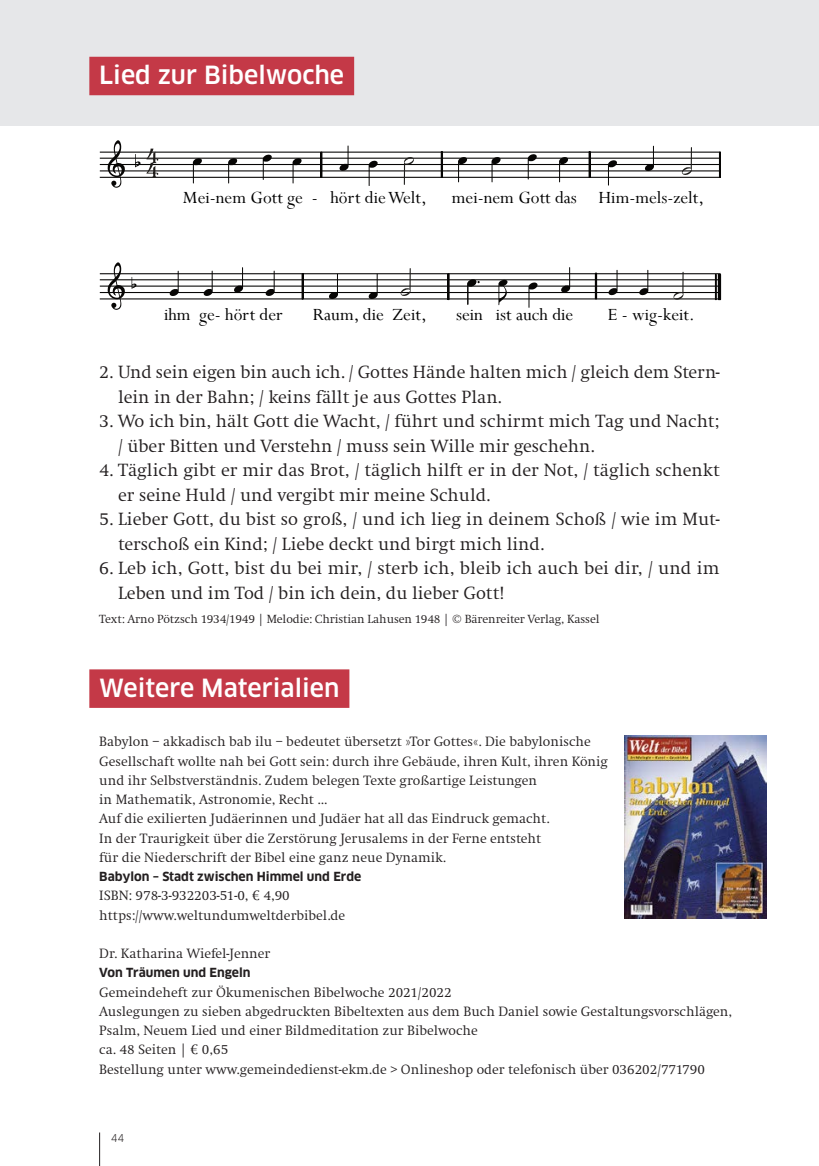
<style>
.page{position:relative;width:819px;height:1166px;background:#fff}
.page>*{position:absolute;margin:0;border:0;box-sizing:border-box;transform-origin:0 0}
.t1{font:500 24.5px "Clan";color:#fff}
.t2{font:19.07px "Perpetua";color:#000}
.t3{font:300 18.38px/24.5px "Swift";color:#231f20}
.t4{font:300 14px/19.2px "Swift";color:#231f20}
.t5{font:300 12.25px "Swift";letter-spacing:-.01em;color:#231f20}
.t6{font:700 12.25px "Clan";color:#231f20}
.t7{font:10.5px "Clan";color:#231f20}
.s1{font-family:"Swift Com"}
</style>
<div class="page">
<div style="left:0;top:0;width:819px;height:125px;background:#e6e7e9"></div>
<div style="left:89px;top:57px;width:265px;height:38px;background:#c43947"></div>
<div style="left:89px;top:669px;width:260px;height:39px;background:#c43947"></div>
<svg style="left:321px;top:153px;width:1px;height:24px"></svg>
<svg style="left:292px;top:159px;width:10px;height:24px"></svg>
<hr style="left:100px;top:177px;width:620px;height:1px;background:#070605">
<hr style="left:100px;top:170px;width:620px;height:1px;background:#070605">
<hr style="left:100px;top:164px;width:620px;height:1px;background:#070605">
<hr style="left:100px;top:158px;width:620px;height:1px;background:#070605">
<hr style="left:100px;top:152px;width:620px;height:1px;background:#070605">
<svg style="left:132px;top:277px;width:5px;height:12px"></svg>
<hr style="left:100px;top:298px;width:620px;height:1px;background:#070605">
<hr style="left:100px;top:292px;width:620px;height:1px;background:#070605">
<hr style="left:100px;top:286px;width:620px;height:1px;background:#070605">
<hr style="left:100px;top:279px;width:620px;height:1px;background:#070605">
<hr style="left:100px;top:273px;width:620px;height:1px;background:#070605">
<svg style="left:719px;top:153px;width:1px;height:24px"></svg>
<svg style="left:302px;top:274px;width:1px;height:24px"></svg>
<svg style="left:169px;top:271px;width:10px;height:25px"></svg>
<svg style="left:203px;top:271px;width:10px;height:25px"></svg>
<svg style="left:265px;top:271px;width:10px;height:25px"></svg>
<svg style="left:328px;top:274px;width:10px;height:25px"></svg>
<svg style="left:368px;top:274px;width:10px;height:25px"></svg>
<svg style="left:528px;top:282px;width:10px;height:26px"></svg>
<svg style="left:560px;top:267px;width:10px;height:25px"></svg>
<svg style="left:608px;top:270px;width:9px;height:26px"></svg>
<svg style="left:638px;top:270px;width:10px;height:26px"></svg>
<svg style="left:233px;top:267px;width:10px;height:25px"></svg>
<svg style="left:192px;top:158px;width:10px;height:25px"></svg>
<svg style="left:339px;top:146px;width:10px;height:25px"></svg>
<svg style="left:228px;top:158px;width:10px;height:25px"></svg>
<svg style="left:262px;top:154px;width:10px;height:26px"></svg>
<svg style="left:368px;top:160px;width:10px;height:26px"></svg>
<svg style="left:458px;top:157px;width:9px;height:25px"></svg>
<svg style="left:491px;top:157px;width:10px;height:25px"></svg>
<svg style="left:558px;top:157px;width:10px;height:25px"></svg>
<svg style="left:107px;top:140px;width:18px;height:48px"></svg>
<svg style="left:107px;top:262px;width:18px;height:48px"></svg>
<svg style="left:595px;top:274px;width:1px;height:24px"></svg>
<div style="left:447px;top:274px;width:2px;height:26px;border:1px solid #070605"></div>
<svg style="left:403px;top:157px;width:11px;height:28px"></svg>
<svg style="left:400px;top:268px;width:11px;height:28px"></svg>
<svg style="left:681px;top:147px;width:11px;height:28px"></svg>
<svg style="left:527px;top:154px;width:10px;height:25px"></svg>
<svg style="left:607px;top:160px;width:10px;height:26px"></svg>
<svg style="left:644px;top:146px;width:10px;height:26px"></svg>
<svg style="left:135px;top:149px;width:23px;height:28px"></svg>
<svg style="left:467px;top:279px;width:12px;height:26px"></svg>
<svg style="left:498px;top:280px;width:9px;height:25px"></svg>
<svg style="left:673px;top:272px;width:10px;height:28px"></svg>
<svg style="left:715px;top:274px;width:1px;height:26px"></svg>
<div style="left:718px;top:274px;width:2px;height:26px;border:1px solid #070605"></div>
<svg style="left:441px;top:151px;width:1px;height:26px"></svg>
<svg style="left:589px;top:151px;width:1px;height:26px"></svg>
<img style="left:624px;top:736px;width:142px;height:183px">
<hr style="left:99px;top:1132px;width:1px;height:34px;background:#231f20">
<h1 class="t1" style="left:99px;top:60px;width:246px">Lied zur Bibelwoche</h1>
<h2 class="t2" style="left:183px;top:185px;width:245px">Mei-nem Gott ge - hört dieWelt,</h2>
<h2 class="t2" style="left:452px;top:185px;width:254px">mei-nem Gott das Him-mels-zelt,</h2>
<h2 class="t2" style="left:164px;top:302px;width:120px">ihm ge- hört der</h2>
<h2 class="t2" style="left:313px;top:302px;width:115px">Raum, die Zeit,</h2>
<h2 class="t2" style="left:456px;top:302px;width:119px">sein ist auch die</h2>
<h2 class="t2" style="left:607px;top:302px;width:88px">E - wig-keit.</h2>
<h3 class="t3" style="left:118px;top:360px;width:603px;text-indent:-19px">2. Und sein eigen bin auch ich. / Gottes Hände halten mich / gleich dem Stern&shy;lein in der Bahn; / keins fällt je aus Gottes Plan.</h3>
<h3 class="t3" style="left:118px;top:409px;width:603px;text-indent:-19px">3. Wo ich bin, hält Gott die Wacht, / führt und schirmt mich Tag und Nacht; / über Bitten und Verstehn / muss sein Wille mir geschehn.</h3>
<h3 class="t3" style="left:118px;top:458px;width:603px;text-indent:-19px">4. Täglich gibt er mir das Brot, / täglich hilft er in der Not, / täglich schenkt er seine Huld / und vergibt mir meine Schuld.</h3>
<h3 class="t3" style="left:118px;top:507px;width:603px;text-indent:-19px">5. Lieber Gott, du bist so groß, / und ich lieg in deinem Schoß / wie im Mut&shy;terschoß ein Kind; / Liebe deckt und birgt mich lind.</h3>
<h3 class="t3" style="left:118px;top:556px;width:603px;text-indent:-19px">6. Leb ich, Gott, bist du bei mir, / sterb ich, bleib ich auch bei dir, / und im<br>Leben und im Tod / bin ich dein, du lieber Gott!</h3>
<p class="t5" style="left:99px;top:612px;width:502px">Text: Arno Pötzsch 1934/1949 | Melodie: Christian Lahusen 1948 | © Bärenreiter Verlag, Kassel</p>
<h1 class="t1" style="left:99px;top:672px;width:242px">Weitere Materialien</h1>
<p class="t4" style="left:99px;top:732px;width:510px">Babylon – akkadisch bab ilu – bedeutet übersetzt »Tor Gottes«. Die babylonische Gesellschaft wollte nah bei Gott sein: durch ihre Gebäude, ihren Kult, ihren König und ihr Selbstverständnis. Zudem belegen Texte großartige Leistungen<br>in Mathematik, Astronomie, Recht …<br>Auf die exilierten Judäerinnen und Judäer hat all das Eindruck gemacht.<br>In der Traurigkeit über die Zerstörung Jerusalems in der Ferne entsteht<br>für die Niederschrift der Bibel eine ganz neue Dynamik.</p>
<p class="t6" style="left:99px;top:869px;width:263px">Babylon – Stadt zwischen Himmel und Erde</p>
<p class="t4" style="left:99px;top:886px;width:247px">ISBN: 978-3-932203-51-0, <span class="s1">€</span> 4,90 https://www.weltundumweltderbibel.de</p>
<p class="t4" style="left:99px;top:944px;width:173px">Dr. Katharina Wiefel-Jenner</p>
<p class="t6" style="left:99px;top:965px;width:153px">Von Träumen und Engeln</p>
<p class="t4" style="left:99px;top:982px;width:634px">Gemeindeheft zur Ökumenischen Bibelwoche 2021/2022<br>Auslegungen zu sieben abgedruckten Bibeltexten aus dem Buch Daniel sowie Gestaltungsvorschlägen, Psalm, Neuem Lied und einer Bildmeditation zur Bibelwoche<br>ca. 48 Seiten | <span class="s1">€</span> 0,65<br>Bestellung unter www.gemeindedienst-ekm.de &gt; Onlineshop oder telefonisch über 036202/771790</p>
<p class="t7" style="left:111px;top:1131px;width:15px">44</p>
</div>
